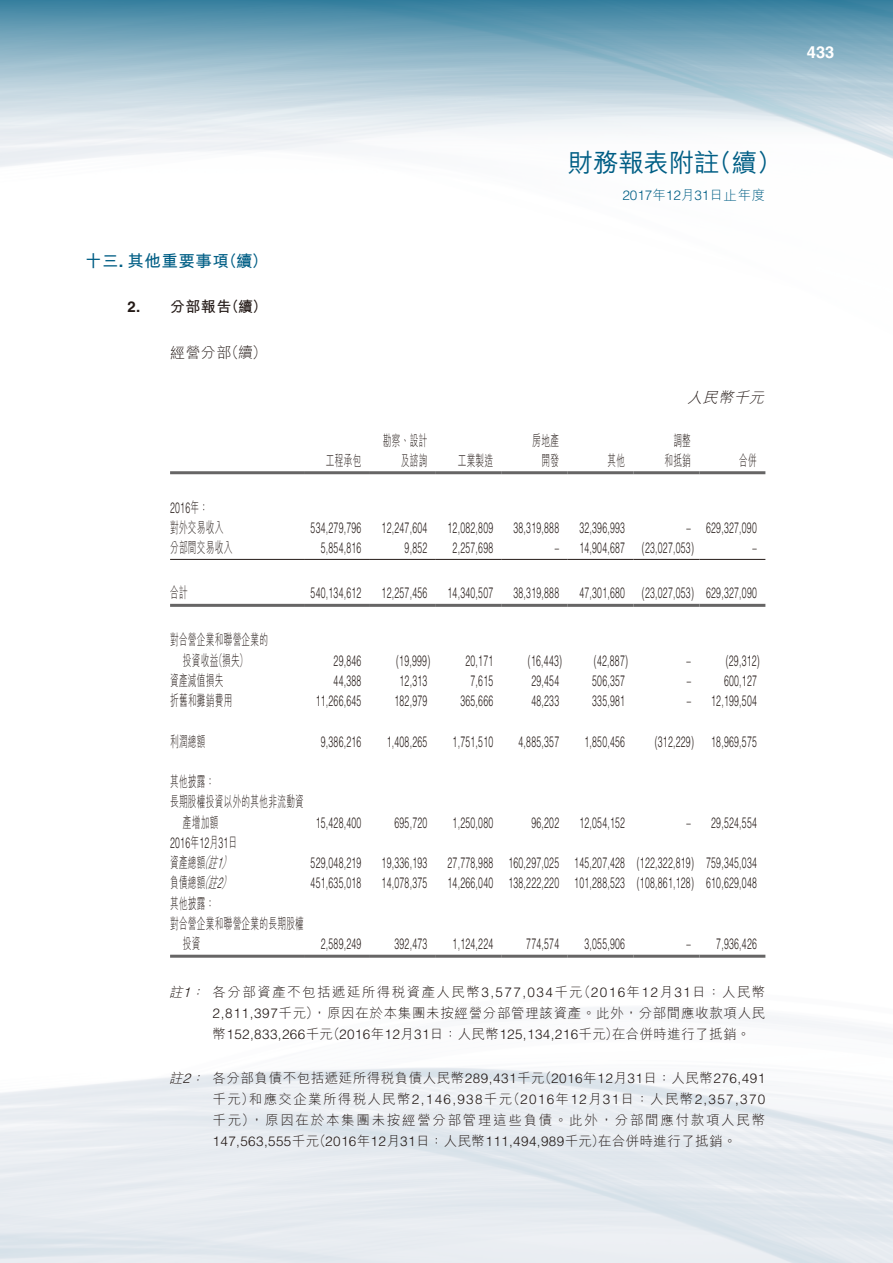
<style>
.page{position:relative;width:893px;height:1263px;background:#fff}
.page>*{position:absolute;margin:0;border:0;box-sizing:border-box;transform-origin:0 0}
.t1{font:500 25.5px "M Hei HK";letter-spacing:-.01em;color:#005e85}
.t2{font:700 16.5px "M Hei HK";letter-spacing:.03em;color:#005e85}
.t3{font:700 16.5px "Helvetica LT Std";color:#fff}
.t4{font:300 15px "Helvetica LT Std";letter-spacing:.03em;color:#231916;scale:.58 1}
.t5{font:300 15px/20.2px "M Hei HK";letter-spacing:.03em;color:#231916;text-align:center;scale:.58 1}
.t6{font:700 15px "M Hei HK";color:#231916}
.t7{font:300 15px "M Hei HK";letter-spacing:.03em;color:#231916}
.t8{font:italic 300 15px "M Hei HK";color:#231916}
.t9{font:300 13.5px "Helvetica LT Std";letter-spacing:.03em;color:#231916}
.t10{font:300 13.5px/21px "M Hei HK";letter-spacing:.05em;color:#231916;text-align:right}
.t11{font:300 13.5px "M Hei HK";letter-spacing:.04em;color:#231916}
.t12{font:300 13.5px "Helvetica LT Std";letter-spacing:.1em;color:#231916}
.t13{font:300 13.5px "M Hei HK";letter-spacing:.125em;color:#231916}
.t14{font:300 13.5px "Helvetica LT Std";color:#005e85}
.s1{font-family:"Helvetica LT Std"}
.s2{font-family:"M Hei HK"}
.s3{font-style:italic}
.s4{font-family:"Helvetica LT Std";font-style:italic}
</style>
<div class="page">
<svg style="left:0;top:0;width:893px;height:147px;background:#a3c2d1"></svg>
<hr style="left:170px;top:471px;width:134px;height:3px;background:#666565">
<hr style="left:304px;top:471px;width:66px;height:3px;background:#666565">
<hr style="left:370px;top:471px;width:66px;height:3px;background:#666565">
<hr style="left:436px;top:471px;width:66px;height:3px;background:#666565">
<hr style="left:502px;top:471px;width:66px;height:3px;background:#666565">
<hr style="left:568px;top:471px;width:66px;height:3px;background:#666565">
<hr style="left:634px;top:471px;width:65px;height:3px;background:#666565">
<hr style="left:699px;top:471px;width:66px;height:3px;background:#666565">
<hr style="left:170px;top:559px;width:134px;height:1px;background:#231916">
<hr style="left:304px;top:559px;width:66px;height:1px;background:#231916">
<hr style="left:370px;top:559px;width:66px;height:1px;background:#231916">
<hr style="left:436px;top:559px;width:66px;height:1px;background:#231916">
<hr style="left:502px;top:559px;width:66px;height:1px;background:#231916">
<hr style="left:568px;top:559px;width:66px;height:1px;background:#231916">
<hr style="left:634px;top:559px;width:65px;height:1px;background:#231916">
<hr style="left:699px;top:559px;width:66px;height:1px;background:#231916">
<hr style="left:170px;top:604px;width:134px;height:3px;background:#666565">
<hr style="left:304px;top:604px;width:66px;height:3px;background:#666565">
<hr style="left:370px;top:604px;width:66px;height:3px;background:#666565">
<hr style="left:436px;top:604px;width:66px;height:3px;background:#666565">
<hr style="left:502px;top:604px;width:66px;height:3px;background:#666565">
<hr style="left:568px;top:604px;width:66px;height:3px;background:#666565">
<hr style="left:634px;top:604px;width:65px;height:3px;background:#666565">
<hr style="left:699px;top:604px;width:66px;height:3px;background:#666565">
<hr style="left:170px;top:955px;width:134px;height:3px;background:#666565">
<hr style="left:304px;top:955px;width:66px;height:3px;background:#666565">
<hr style="left:370px;top:955px;width:66px;height:3px;background:#666565">
<hr style="left:436px;top:955px;width:66px;height:3px;background:#666565">
<hr style="left:502px;top:955px;width:66px;height:3px;background:#666565">
<hr style="left:568px;top:955px;width:66px;height:3px;background:#666565">
<hr style="left:634px;top:955px;width:65px;height:3px;background:#666565">
<hr style="left:699px;top:955px;width:66px;height:3px;background:#666565">
<h1 class="t1" style="left:568px;top:144px;width:216px">財務報表附註（續）</h1>
<p class="t2" style="left:85px;top:249px;width:185px">十三<span class="s1">.</span> 其他重要事項（續）</p>
<p class="t6" style="left:128px;top:296px;width:141px"><span class="s1">2.</span> 分部報告（續）</p>
<p class="t7" style="left:170px;top:345px;width:98px">經營分部（續）</p>
<p class="t14" style="left:622px;top:186px;width:145px">2017<span class="s2">年</span>12<span class="s2">月</span>31<span class="s2">日止年度</span></p>
<p class="t5" style="left:326px;top:450px;width:63px">工程承包</p>
<p class="t5" style="left:383px;top:430px;width:78px;text-align:right">勘察、設計及諮詢</p>
<p class="t5" style="left:458px;top:450px;width:63px">工業製造</p>
<p class="t5" style="left:533px;top:430px;width:47px">房地產開發</p>
<p class="t5" style="left:607px;top:450px;width:32px">其他</p>
<p class="t8" style="left:687px;top:390px;width:82px">人民幣千元</p>
<p class="t5" style="left:664px;top:430px;width:47px">調整和抵銷</p>
<p class="t5" style="left:739px;top:450px;width:32px">合併</p>
<p class="t4" style="left:170px;top:498px;width:67px">2016<span class="s2">年：</span></p>
<p class="t5" style="left:170px;top:517px;width:94px">對外交易收入</p>
<p class="t4" style="left:311px;top:518px;width:89px">534,279,796</p>
<p class="t4" style="left:382px;top:518px;width:80px">12,247,604</p>
<p class="t4" style="left:447px;top:518px;width:80px">12,082,809</p>
<p class="t4" style="left:513px;top:518px;width:80px">38,319,888</p>
<p class="t4" style="left:579px;top:518px;width:80px">32,396,993</p>
<p class="t4" style="left:687px;top:518px;width:123px">– 629,327,090</p>
<p class="t5" style="left:170px;top:537px;width:109px">分部間交易收入</p>
<p class="t4" style="left:321px;top:539px;width:72px">5,854,816</p>
<p class="t4" style="left:405px;top:539px;width:41px">9,852</p>
<p class="t4" style="left:453px;top:539px;width:72px">2,257,698</p>
<p class="t4" style="left:555px;top:539px;width:241px">– 14,904,687 (23,027,053)</p>
<p class="t4" style="left:752px;top:539px;width:9px">–</p>
<p class="t5" style="left:170px;top:582px;width:32px">合計</p>
<p class="t4" style="left:311px;top:584px;width:89px">540,134,612</p>
<p class="t4" style="left:382px;top:584px;width:80px">12,257,456</p>
<p class="t4" style="left:448px;top:584px;width:80px">14,340,507</p>
<p class="t4" style="left:513px;top:584px;width:80px">38,319,888</p>
<p class="t4" style="left:579px;top:584px;width:308px">47,301,680 (23,027,053) 629,327,090</p>
<p class="t5" style="left:170px;top:630px;width:171px">對合營企業和聯營企業的投資收益（損失）</p>
<p class="t4" style="left:334px;top:651px;width:49px">29,846</p>
<p class="t4" style="left:396px;top:651px;width:60px">(19,999)</p>
<p class="t4" style="left:465px;top:651px;width:49px">20,171</p>
<p class="t4" style="left:528px;top:651px;width:60px">(16,443)</p>
<p class="t4" style="left:594px;top:651px;width:60px">(42,887)</p>
<p class="t4" style="left:687px;top:651px;width:128px">– (29,312)</p>
<p class="t5" style="left:170px;top:670px;width:94px">資產減值損失</p>
<p class="t4" style="left:334px;top:671px;width:49px">44,388</p>
<p class="t4" style="left:400px;top:671px;width:49px">12,313</p>
<p class="t4" style="left:471px;top:671px;width:41px">7,615</p>
<p class="t4" style="left:531px;top:671px;width:49px">29,454</p>
<p class="t4" style="left:592px;top:671px;width:58px">506,357</p>
<p class="t4" style="left:687px;top:671px;width:123px">– 600,127</p>
<p class="t5" style="left:170px;top:690px;width:109px">折舊和攤銷費用</p>
<p class="t4" style="left:316px;top:691px;width:80px">11,266,645</p>
<p class="t4" style="left:394px;top:691px;width:58px">182,979</p>
<p class="t4" style="left:460px;top:691px;width:58px">365,666</p>
<p class="t4" style="left:531px;top:691px;width:49px">48,233</p>
<p class="t4" style="left:592px;top:691px;width:58px">335,981</p>
<p class="t4" style="left:687px;top:691px;width:123px">– 12,199,504</p>
<p class="t5" style="left:170px;top:731px;width:63px">利潤總額</p>
<p class="t4" style="left:321px;top:732px;width:72px">9,386,216</p>
<p class="t4" style="left:387px;top:732px;width:72px">1,408,265</p>
<p class="t4" style="left:453px;top:732px;width:72px">1,751,510</p>
<p class="t4" style="left:519px;top:732px;width:72px">4,885,357</p>
<p class="t4" style="left:584px;top:732px;width:72px">1,850,456</p>
<p class="t4" style="left:655px;top:732px;width:178px">(312,229) 18,969,575</p>
<p class="t5" style="left:170px;top:771px;width:78px">其他披露：</p>
<p class="t5" style="left:170px;top:792px;width:232px">長期股權投資以外的其他非流動資</p>
<p class="t5" style="left:183px;top:812px;width:63px">產增加額</p>
<p class="t4" style="left:316px;top:813px;width:80px">15,428,400</p>
<p class="t4" style="left:394px;top:813px;width:58px">695,720</p>
<p class="t4" style="left:453px;top:813px;width:72px">1,250,080</p>
<p class="t4" style="left:531px;top:813px;width:49px">96,202</p>
<p class="t4" style="left:579px;top:813px;width:80px">12,054,152</p>
<p class="t4" style="left:687px;top:813px;width:123px">– 29,524,554</p>
<p class="t4" style="left:170px;top:833px;width:117px">2016<span class="s2">年</span>12<span class="s2">月</span>31<span class="s2">日</span></p>
<p class="t5" style="left:170px;top:852px;width:111px">資產總額<span class="s3">（註</span><span class="s4">1</span><span class="s3">）</span></p>
<p class="t4" style="left:311px;top:853px;width:89px">529,048,219</p>
<p class="t4" style="left:382px;top:853px;width:80px">19,336,193</p>
<p class="t4" style="left:448px;top:853px;width:535px">27,778,988 160,297,025 145,207,428 (122,322,819) 759,345,034</p>
<p class="t5" style="left:170px;top:873px;width:111px">負債總額<span class="s3">（註</span><span class="s4">2</span><span class="s3">）</span></p>
<p class="t4" style="left:311px;top:874px;width:89px">451,635,018</p>
<p class="t4" style="left:382px;top:874px;width:80px">14,078,375</p>
<p class="t4" style="left:448px;top:874px;width:535px">14,266,040 138,222,220 101,288,523 (108,861,128) 610,629,048</p>
<p class="t5" style="left:170px;top:893px;width:78px">其他披露：</p>
<p class="t5" style="left:170px;top:913px;width:232px">對合營企業和聯營企業的長期股權</p>
<p class="t5" style="left:183px;top:933px;width:32px">投資</p>
<p class="t4" style="left:321px;top:934px;width:72px">2,589,249</p>
<p class="t4" style="left:394px;top:934px;width:58px">392,473</p>
<p class="t4" style="left:453px;top:934px;width:72px">1,124,224</p>
<p class="t4" style="left:526px;top:934px;width:58px">774,574</p>
<p class="t4" style="left:584px;top:934px;width:72px">3,055,906</p>
<p class="t4" style="left:687px;top:934px;width:123px">– 7,936,426</p>
<p class="t10" style="left:169px;top:982px;width:598px"><span class="s3">註</span><span class="s4">1</span><span class="s3">：</span>各分部資產不包括遞延所得稅資產人民幣<span class="s1">3,577,034</span>千元（<span class="s1">2016</span>年<span class="s1">12</span>月<span class="s1">31</span>日：人民幣<br><span class="s1">2,811,397</span>千元），原因在於本集團未按經營分部管理該資產。此外，分部間應收款項人民</p>
<p class="t9" style="left:213px;top:1026px;width:539px"><span class="s2">幣</span>152,833,266<span class="s2">千元（</span>2016<span class="s2">年</span>12<span class="s2">月</span>31<span class="s2">日：人民幣</span>125,134,216<span class="s2">千元）在合併時進行了抵銷。</span></p>
<p class="t11" style="left:169px;top:1071px;width:598px"><span class="s3">註</span><span class="s4">2</span><span class="s3">：</span>各分部負債不包括遞延所得稅負債人民幣<span class="s1">289,431</span>千元（<span class="s1">2016</span>年<span class="s1">12</span>月<span class="s1">31</span>日：人民幣<span class="s1">276,491</span></p>
<p class="t12" style="left:213px;top:1091px;width:554px"><span class="s2">千元）和應交企業所得稅人民幣</span>2,146,938<span class="s2">千元（</span>2016<span class="s2">年</span>12<span class="s2">月</span>31<span class="s2">日：人民幣</span>2,357,370</p>
<p class="t13" style="left:213px;top:1113px;width:554px">千元），原因在於本集團未按經營分部管理這些負債。此外，分部間應付款項人民幣</p>
<p class="t9" style="left:213px;top:1133px;width:525px">147,563,555<span class="s2">千元（</span>2016<span class="s2">年</span>12<span class="s2">月</span>31<span class="s2">日：人民幣</span>111,494,989<span class="s2">千元）在合併時進行了抵銷。</span></p>
<p class="t3" style="left:807px;top:42px;width:29px">433</p>
</div>
